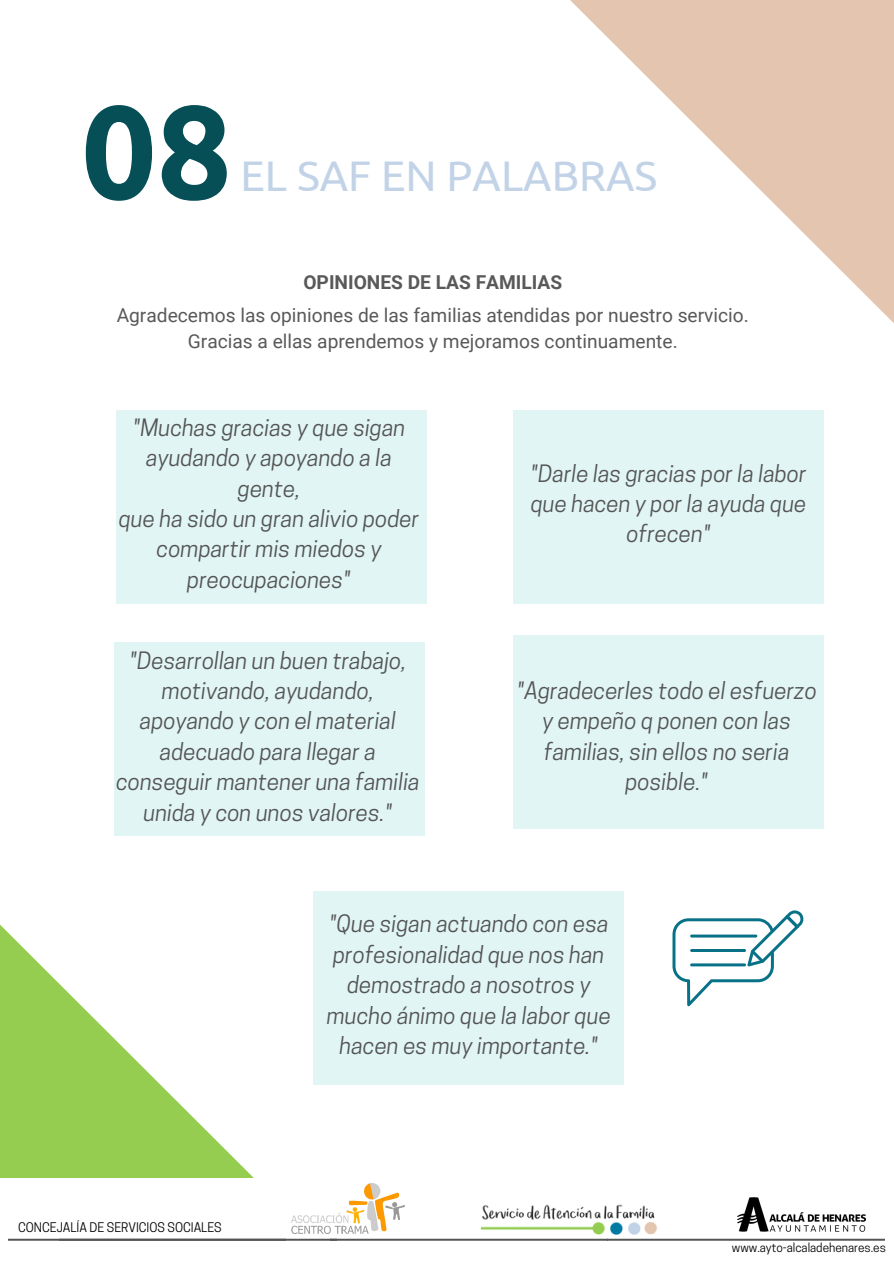
<style>
.page{position:relative;width:894px;height:1264px;background:#fff}
.page>*{position:absolute;margin:0;border:0;box-sizing:border-box;transform-origin:0 0}
.t1{font:700 132.3px "Ubuntu";color:#074f57}
.t2{font:42.75px "Ubuntu";color:#c2d3e7}
.t3{font:italic 22.5px/30.3px "Cooper Hewitt";color:#545454;text-align:center}
.t4{font:19.2px/25.8px "Roboto";color:#595959;text-align:center}
.t5{font:700 19.2px "Roboto";color:#595959}
.t6{font:12.45px "Cooper Hewitt";color:#000}
.t7{font:11.85px "Cooper Hewitt";color:#000}
</style>
<div class="page">
<svg style="left:570px;top:0;width:323px;height:322px"></svg>
<svg style="left:0;top:642px;width:448px;height:536px"></svg>
<img style="left:480px;top:1204px;width:177px;height:28px">
<img style="left:737px;top:1197px;width:128px;height:35px">
<img style="left:292px;top:1183px;width:112px;height:49px">
<svg style="left:9px;top:1232px;width:875px;height:9px"></svg>
<svg style="left:672px;top:910px;width:132px;height:96px"></svg>
<div style="left:116px;top:410px;width:310px;height:193px;background:#e0f5f4"></div>
<div style="left:513px;top:410px;width:310px;height:193px;background:#e0f5f4"></div>
<div style="left:114px;top:642px;width:310px;height:194px;background:#e0f5f4"></div>
<div style="left:513px;top:635px;width:310px;height:193px;background:#e0f5f4"></div>
<div style="left:313px;top:891px;width:311px;height:193px;background:#e0f5f4"></div>
<h2 class="t1" style="left:81px;top:76px;width:152px">08</h2>
<h2 class="t2" style="left:240px;top:151px;width:418px">EL SAF EN PALABRAS</h2>
<h2 class="t5" style="left:303px;top:271px;width:260px">OPINIONES DE LAS FAMILIAS</h2>
<h2 class="t4" style="left:117px;top:302px;width:633px">Agradecemos las opiniones de las familias atendidas por nuestro servicio.<br>Gracias a ellas aprendemos y mejoramos continuamente.</h2>
<p class="t3" style="left:119px;top:415px;width:302px">"Muchas gracias y que sigan ayudando y apoyando a la gente,<br>que ha sido un gran alivio poder compartir mis miedos y preocupaciones"</p>
<p class="t3" style="left:116px;top:647px;width:305px">"Desarrollan un buen trabajo, motivando, ayudando, apoyando y con el material adecuado para llegar a conseguir mantener una familia unida y con unos valores."</p>
<p class="t3" style="left:530px;top:461px;width:277px">"Darle las gracias por la labor que hacen y por la ayuda que ofrecen"</p>
<p class="t3" style="left:516px;top:678px;width:301px">"Agradecerles todo el esfuerzo y empeño q ponen con las familias, sin ellos no seria posible."</p>
<h4 class="t6" style="left:18px;top:1222px;width:205px">CONCEJALÍA DE SERVICIOS SOCIALES</h4>
<h5 class="t3" style="left:327px;top:911px;width:285px">"Que sigan actuando con esa profesionalidad que nos han demostrado a nosotros y mucho ánimo que la labor que hacen es muy importante."</h5>
<h2 class="t7" style="left:731px;top:1243px;width:155px">www.ayto-alcaladehenares.es</h2>
</div>
